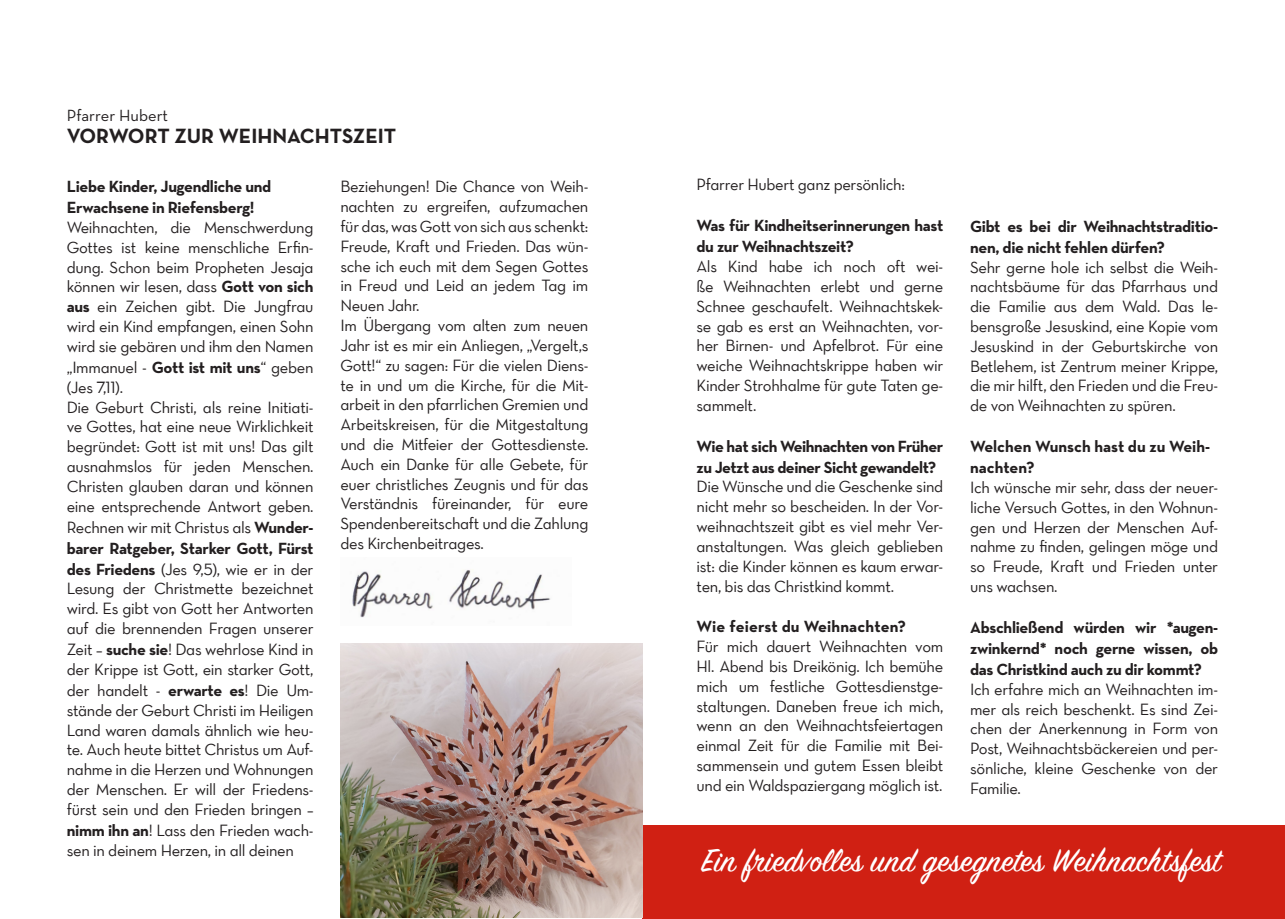
<style>
.page{position:relative;width:1285px;height:919px;background:#fff}
.page>*{position:absolute;margin:0;border:0;box-sizing:border-box;transform-origin:0 0}
.t1{font:36px "Sign Painter House Script";letter-spacing:.01em;color:#fff}
.t2{font:700 21px "Neutra Text";color:#231f20}
.t3{font:16.5px/19.8px "Neutra Text Book Alt";letter-spacing:-.02em;color:#231f20;text-align:justify}
.t4{font:700 16.5px/21px "Neutra Text";letter-spacing:-.02em;color:#231f20}
.t5{font:700 16.5px/21px "Neutra Text";color:#231f20}
.t6{font:700 16.5px "Neutra Text";letter-spacing:.01em;color:#231f20}
.t7{font:16.5px "Neutra Text";color:#231f20}
.s1{font-family:"Neutra Text";font-weight:700}
</style>
<div class="page">
<div style="left:642px;top:825px;width:642px;height:93px;background:#d02013"></div>
<img style="left:340px;top:643px;width:302px;height:274px">
<img style="left:352px;top:570px;width:199px;height:48px">
<p class="t7" style="left:67px;top:105px;width:103px">Pfarrer Hubert</p>
<p class="t2" style="left:67px;top:122px;width:331px">VORWORT ZUR WEIHNACHTSZEIT</p>
<p class="t4" style="left:67px;top:176px;width:206px">Liebe Kinder, Jugendliche und<br>Erwachsene in Riefensberg!</p>
<p class="t3" style="left:67px;top:217px;width:248px;text-align:left">Weihnachten, die Menschwerdung Gottes ist keine menschliche Erfin&shy;dung. Schon beim Propheten Jesaja können wir lesen, dass <span class="s1">Gott von sich aus</span> ein Zeichen gibt. Die Jungfrau wird ein Kind empfangen, einen Sohn wird sie gebären und ihm den Namen „Immanuel - <span class="s1">Gott ist mit uns</span>“ geben (Jes 7,11).<br>Die Geburt Christi, als reine Initiati&shy;ve Gottes, hat eine neue Wirklichkeit begründet: Gott ist mit uns! Das gilt ausnahmslos für jeden Menschen.<br>Christen glauben daran und können eine entsprechende Antwort geben.<br>Rechnen wir mit Christus als <span class="s1">Wunder-</span></p>
<p class="t4" style="left:67px;top:537px;width:248px">barer Ratgeber, Starker Gott, Fürst</p>
<p class="t3" style="left:67px;top:558px;width:248px"><span class="s1">des Friedens</span> (Jes 9,5), wie er in der Lesung der Christmette bezeichnet wird. Es gibt von Gott her Antworten auf die brennenden Fragen unserer Zeit – <span class="s1">suche sie</span>! Das wehrlose Kind in der Krippe ist Gott, ein starker Gott, der handelt - <span class="s1">erwarte es</span>! Die Um&shy;stände der Geburt Christi im Heiligen Land waren damals ähnlich wie heu&shy;te. Auch heute bittet Christus um Auf&shy;nahme in die Herzen und Wohnungen der Menschen. Er will der Friedens&shy;fürst sein und den Frieden bringen – <span class="s1">nimm ihn an</span>! Lass den Frieden wach&shy;sen in deinem Herzen, in all deinen</p>
<p class="t3" style="left:340px;top:177px;width:249px;text-align:left">Beziehungen! Die Chance von Weih&shy;nachten zu ergreifen, aufzumachen für das, was Gott von sich aus schenkt:<br>Freude, Kraft und Frieden. Das wün&shy;sche ich euch mit dem Segen Gottes in Freud und Leid an jedem Tag im Neuen Jahr.<br>Im Übergang vom alten zum neuen Jahr ist es mir ein Anliegen, „Vergelt,s Gott!“ zu sagen: Für die vielen Diens&shy;te in und um die Kirche, für die Mit&shy;arbeit in den pfarrlichen Gremien und Arbeitskreisen, für die Mitgestaltung und die Mitfeier der Gottesdienste.<br>Auch ein Danke für alle Gebete, für euer christliches Zeugnis und für das Verständnis füreinander, für eure Spendenbereitschaft und die Zahlung des Kirchenbeitrages.</p>
<p class="t3" style="left:696px;top:175px;width:210px">Pfarrer Hubert ganz persönlich:</p>
<p class="t4" style="left:696px;top:215px;width:248px">Was für Kindheitserinnerungen hast du zur Weihnachtszeit?</p>
<p class="t3" style="left:696px;top:256px;width:248px">Als Kind habe ich noch oft wei&shy;ße Weihnachten erlebt und gerne Schnee geschaufelt. Weihnachtskek&shy;se gab es erst an Weihnachten, vor&shy;her Birnen- und Apfelbrot. Für eine weiche Weihnachtskrippe haben wir Kinder Strohhalme für gute Taten ge&shy;sammelt.</p>
<p class="t4" style="left:696px;top:435px;width:248px">Wie hat sich Weihnachten von Früher zu Jetzt aus deiner Sicht gewandelt?</p>
<p class="t3" style="left:696px;top:476px;width:248px">Die Wünsche und die Geschenke sind nicht mehr so bescheiden. In der Vor&shy;weihnachtszeit gibt es viel mehr Ver&shy;anstaltungen. Was gleich geblieben ist: die Kinder können es kaum erwar&shy;ten, bis das Christkind kommt.</p>
<p class="t6" style="left:696px;top:616px;width:211px">Wie feierst du Weihnachten?</p>
<p class="t3" style="left:696px;top:636px;width:248px">Für mich dauert Weihnachten vom Hl. Abend bis Dreikönig. Ich bemühe mich um festliche Gottesdienstge&shy;staltungen. Daneben freue ich mich, wenn an den Weihnachtsfeiertagen einmal Zeit für die Familie mit Bei&shy;sammensein und gutem Essen bleibt und ein Waldspaziergang möglich ist.</p>
<p class="t4" style="left:969px;top:215px;width:249px">Gibt es bei dir Weihnachtstraditio&shy;nen, die nicht fehlen dürfen?</p>
<p class="t3" style="left:969px;top:257px;width:249px">Sehr gerne hole ich selbst die Weih&shy;nachtsbäume für das Pfarrhaus und die Familie aus dem Wald. Das le&shy;bensgroße Jesuskind, eine Kopie vom Jesuskind in der Geburtskirche von Betlehem, ist Zentrum meiner Krippe, die mir hilft, den Frieden und die Freu&shy;de von Weihnachten zu spüren.</p>
<p class="t5" style="left:969px;top:435px;width:241px">Welchen Wunsch hast du zu Weih&shy;nachten?</p>
<p class="t3" style="left:969px;top:477px;width:249px">Ich wünsche mir sehr, dass der neuer&shy;liche Versuch Gottes, in den Wohnun&shy;gen und Herzen der Menschen Auf&shy;nahme zu finden, gelingen möge und so Freude, Kraft und Frieden unter uns wachsen.</p>
<p class="t4" style="left:969px;top:616px;width:249px;text-align:justify">Abschließend würden wir *augen&shy;zwinkernd* noch gerne wissen, ob das Christkind auch zu dir kommt?</p>
<p class="t3" style="left:969px;top:678px;width:249px">Ich erfahre mich an Weihnachten im&shy;mer als reich beschenkt. Es sind Zei&shy;chen der Anerkennung in Form von Post, Weihnachtsbäckereien und per&shy;sönliche, kleine Geschenke von der Familie.</p>
<h1 class="t1" style="left:701px;top:837px;width:520px">Ein friedvolles und gesegnetes Weihnachtsfest</h1>
</div>
